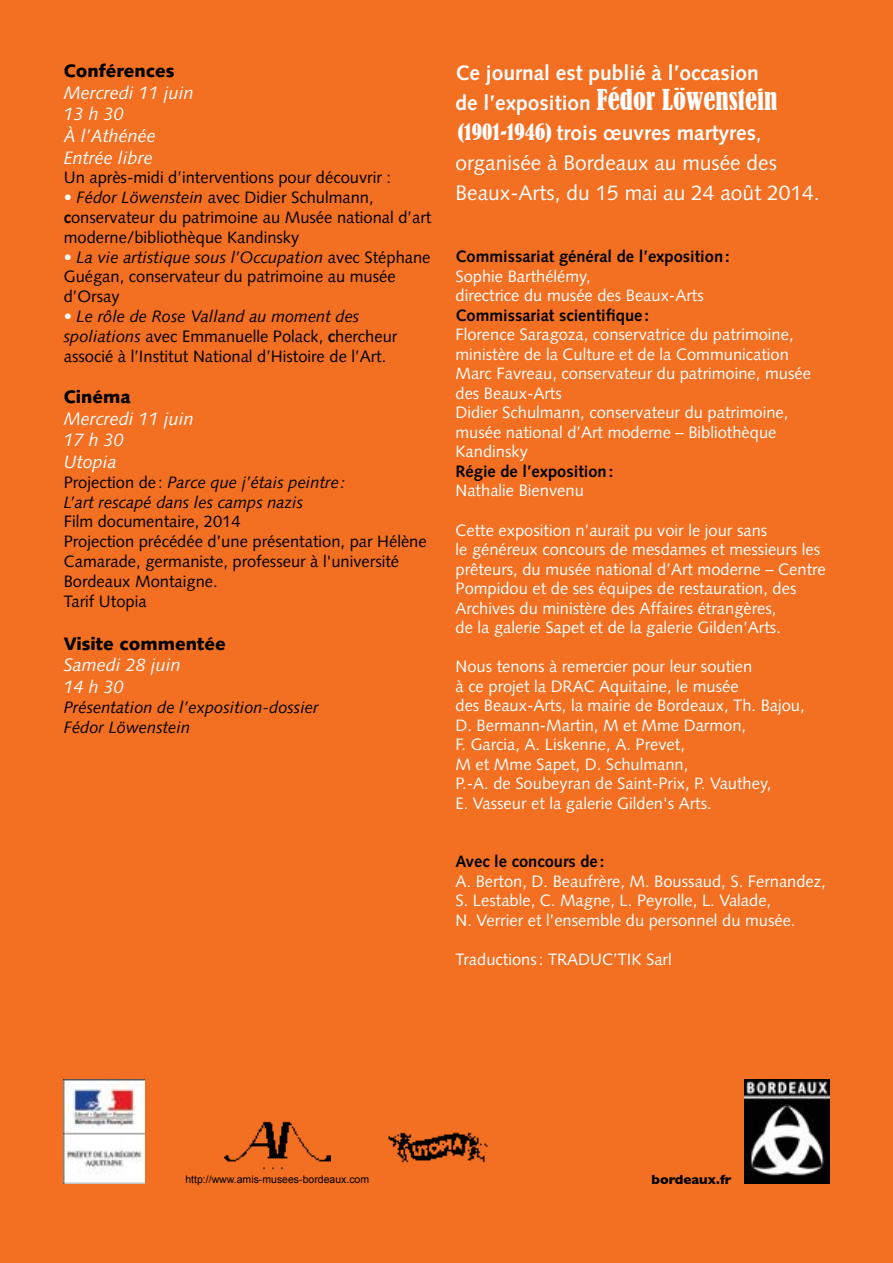
<style>
.page{position:relative;width:893px;height:1263px;background:#fff}
.page>*{position:absolute;margin:0;border:0;box-sizing:border-box;transform-origin:0 0}
.t1{font:condensed 27px "Bernard";color:#fff}
.t2{font:21px/30px "Syntax";color:#fff}
.t3{font:700 21px "Syntax";color:#fff}
.t4{font:italic 18px/21.6px "Syntax";color:#fff}
.t5{font:900 18px "Syntax";color:#000}
.t6{font:16.5px/19.5px "Syntax";color:#fff}
.t7{font:16.5px/19.8px "Syntax";color:#000}
.t8{font:italic 16.5px/19.8px "Syntax";color:#000}
.t9{font:700 16.5px "Syntax";color:#000}
.t10{font:700 13.5px "Gill Sans";color:#000}
.t11{font:10.5px "Arial";color:#000}
.s1{color:#fff}
.s2{font-style:italic}
.s3{font-weight:700}
.s4{font-style:normal}
.s5{font-family:"Syntax";font-weight:700;font-stretch:normal;font-size:21px}
.s6{font-family:"Bernard";font-stretch:condensed}
</style>
<div class="page">
<div style="left:0;top:0;width:892px;height:1263px;background:#f36f21"></div>
<img style="left:744px;top:1079px;width:85px;height:104px">
<img style="left:64px;top:1079px;width:81px;height:104px">
<img style="left:388px;top:1132px;width:100px;height:31px">
<img style="left:224px;top:1121px;width:106px;height:49px">
<p class="t5" style="left:64px;top:60px;width:112px">Conférences</p>
<p class="t4" style="left:64px;top:82px;width:132px">Mercredi 11 juin<br>13 h 30<br>À l’Athénée<br>Entrée libre</p>
<p class="t7" style="left:64px;top:168px;width:329px">Un après-midi d’interventions pour découvrir :</p>
<p class="t7" style="left:64px;top:188px;width:369px"><span class="s1">•</span> <span class="s2">Fédor Löwenstein</span> avec Didier Schulmann, <span class="s3">c</span>onservateur du patrimoine au Musée national d’art moderne/bibliothèque Kandinsky</p>
<p class="t7" style="left:64px;top:247px;width:368px"><span class="s1">•</span> <span class="s2">La vie artistique sous l’Occupation</span> avec Stéphane<br>Guégan, conservateur du patrimoine au musée d’Orsay</p>
<p class="t7" style="left:64px;top:306px;width:335px"><span class="s1">•</span> <span class="s2">Le rôle de Rose Valland au moment des spoliations</span> avec Emmanuelle Polack, <span class="s3">c</span>hercheur associé à l’Institut National d’Histoire de l’Art.</p>
<p class="t5" style="left:64px;top:386px;width:68px">Cinéma</p>
<p class="t4" style="left:64px;top:408px;width:132px">Mercredi 11 juin<br>17 h 30<br>Utopia</p>
<p class="t8" style="left:64px;top:472px;width:283px"><span class="s4">Projection de:</span> Parce que j’étais peintre :<br>L’art rescapé dans les camps nazis</p>
<p class="t7" style="left:64px;top:512px;width:364px">Film documentaire, 2014<br>Projection précédée d’une présentation, par Hélène<br>Camarade, germaniste, professeur à l'université<br>Bordeaux Montaigne.<br>Tarif Utopia</p>
<p class="t5" style="left:64px;top:633px;width:164px">Visite commentée</p>
<p class="t4" style="left:64px;top:654px;width:119px">Samedi 28 juin<br>14 h 30</p>
<p class="t8" style="left:64px;top:697px;width:256px">Présentation de l’exposition-dossier<br>Fédor Löwenstein</p>
<p class="t3" style="left:455px;top:60px;width:305px">Ce journal est publié à l’occasion</p>
<h1 class="t1" style="left:455px;top:84px;width:323px"><span class="s5">de l’exposition</span> Fédor Löwenstein</h1>
<p class="t2" style="left:455px;top:118px;width:366px"><span class="s6">(1901-1946)</span> <span class="s3">trois œuvres martyres</span>, organisée à Bordeaux au musée des<br>Beaux-Arts, du 15 mai au 24 août 2014.</p>
<p class="t9" style="left:455px;top:247px;width:276px">Commissariat général de l’exposition:</p>
<p class="t6" style="left:455px;top:266px;width:250px">Sophie Barthélémy,<br>directrice du musée des Beaux-Arts</p>
<p class="t9" style="left:455px;top:306px;width:195px">Commissariat scientifique :</p>
<p class="t6" style="left:455px;top:325px;width:357px">Florence Saragoza, conservatrice du patrimoine, ministère de la Culture et de la Communication Marc Favreau, conservateur du patrimoine, musée des Beaux-Arts<br>Didier Schulmann, conservateur du patrimoine, musée national d’Art moderne – Bibliothèque Kandinsky</p>
<p class="t9" style="left:455px;top:462px;width:159px">Régie de l’exposition:</p>
<p class="t6" style="left:455px;top:481px;width:130px">Nathalie Bienvenu</p>
<p class="t6" style="left:455px;top:520px;width:372px">Cette exposition n’aurait pu voir le jour sans<br>le généreux concours de mesdames et messieurs les prêteurs, du musée national d’Art moderne – Centre Pompidou et de ses équipes de restauration, des Archives du ministère des Affaires étrangères,<br>de la galerie Sapet et de la galerie Gilden’Arts.</p>
<p class="t6" style="left:455px;top:657px;width:351px">Nous tenons à remercier pour leur soutien<br>à ce projet la DRAC Aquitaine, le musée<br>des Beaux-Arts, la mairie de Bordeaux, Th. Bajou, D. Bermann-Martin, M et Mme Darmon,<br>F. Garcia, A. Liskenne, A. Prevet,<br>M et Mme Sapet, D. Schulmann,<br>P.-A. de Soubeyran de Saint-Prix, P. Vauthey,<br>E. Vasseur et la galerie Gilden's Arts.</p>
<p class="t9" style="left:455px;top:852px;width:151px">Avec le concours de:</p>
<p class="t6" style="left:455px;top:871px;width:372px">A. Berton, D. Beaufrère, M. Boussaud, S. Fernandez,<br>S. Lestable, C. Magne, L. Peyrolle, L. Valade,<br>N. Verrier et l’ensemble du personnel du musée.</p>
<p class="t6" style="left:455px;top:949px;width:218px">Traductions: TRADUC’TIK Sarl</p>
<p class="t11" style="left:185px;top:1172px;width:185px">http://www.amis-musees-bordeaux.com</p>
<p class="t10" style="left:651px;top:1171px;width:82px">bordeaux.fr</p>
</div>
